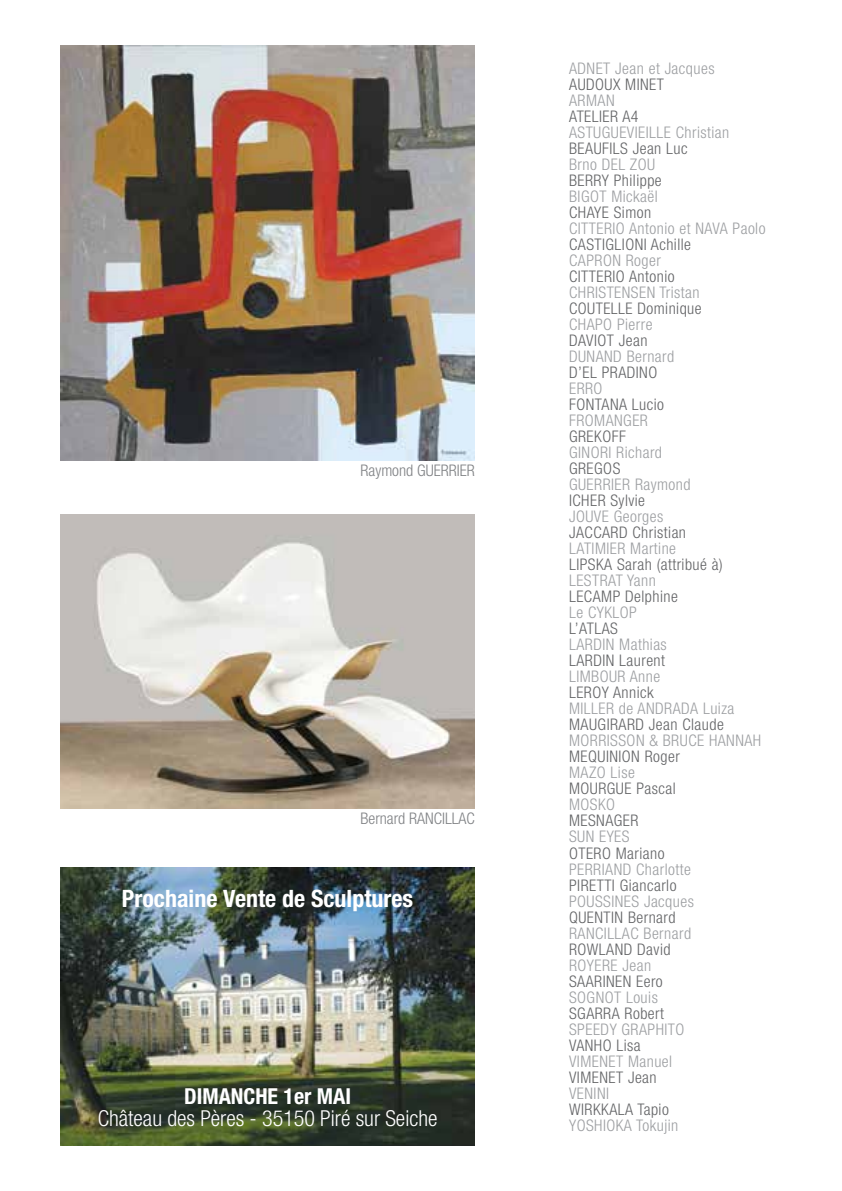
<style>
.page{position:relative;width:842px;height:1191px;background:#fff}
.page>*{position:absolute;margin:0;border:0;box-sizing:border-box;transform-origin:0 0}
.t1{font:700 condensed 24px "Helvetica Neue LT Std";color:#fff}
.t2{font:300 condensed 22px "Helvetica Neue LT Std";color:#fff}
.t3{font:700 condensed 22px "Helvetica Neue LT Std";color:#fff}
.t4{font:300 condensed 16px "Helvetica Neue LT Std";letter-spacing:.03em;color:#9d9fa2}
.t5{font:300 condensed 16px "Helvetica Neue LT Std";letter-spacing:.03em;color:#636466}
.t6{font:300 condensed 16px "Helvetica Neue LT Std";color:#808285}
</style>
<div class="page">
<img style="left:60px;top:515px;width:415px;height:293px">
<img style="left:60px;top:46px;width:415px;height:414px">
<img style="left:60px;top:868px;width:415px;height:277px">
<p class="t6" style="left:361px;top:461px;width:116px">Raymond GUERRIER</p>
<p class="t6" style="left:361px;top:809px;width:116px">Bernard RANCILLAC</p>
<h1 class="t1" style="left:122px;top:884px;width:293px">Prochaine Vente de Sculptures</h1>
<h2 class="t3" style="left:184px;top:1083px;width:168px">DIMANCHE 1er MAI</h2>
<h2 class="t2" style="left:98px;top:1105px;width:341px">Château des Pères - 35150 Piré sur Seiche</h2>
<p class="t4" style="left:569px;top:59px;width:147px">ADNET Jean et Jacques</p>
<p class="t5" style="left:569px;top:75px;width:96px">AUDOUX MINET</p>
<p class="t4" style="left:569px;top:91px;width:47px">ARMAN</p>
<p class="t5" style="left:569px;top:107px;width:71px">ATELIER A4</p>
<p class="t4" style="left:569px;top:123px;width:162px">ASTUGUEVIEILLE Christian</p>
<p class="t5" style="left:569px;top:139px;width:120px">BEAUFILS Jean Luc</p>
<p class="t4" style="left:569px;top:155px;width:88px">Brno DEL ZOU</p>
<p class="t5" style="left:569px;top:171px;width:94px">BERRY Philippe</p>
<p class="t4" style="left:569px;top:187px;width:90px">BIGOT Mickaël</p>
<p class="t5" style="left:569px;top:203px;width:84px">CHAYE Simon</p>
<p class="t4" style="left:569px;top:219px;width:198px">CITTERIO Antonio et NAVA Paolo</p>
<p class="t5" style="left:569px;top:235px;width:123px">CASTIGLIONI Achille</p>
<p class="t4" style="left:569px;top:251px;width:93px">CAPRON Roger</p>
<p class="t5" style="left:569px;top:267px;width:107px">CITTERIO Antonio</p>
<p class="t4" style="left:569px;top:283px;width:132px">CHRISTENSEN Tristan</p>
<p class="t5" style="left:569px;top:299px;width:134px">COUTELLE Dominique</p>
<p class="t4" style="left:569px;top:315px;width:85px">CHAPO Pierre</p>
<p class="t5" style="left:569px;top:331px;width:80px">DAVIOT Jean</p>
<p class="t4" style="left:569px;top:347px;width:107px">DUNAND Bernard</p>
<p class="t5" style="left:569px;top:363px;width:90px">D’EL PRADINO</p>
<p class="t4" style="left:569px;top:379px;width:35px">ERRO</p>
<p class="t5" style="left:569px;top:395px;width:96px">FONTANA Lucio</p>
<p class="t4" style="left:569px;top:411px;width:80px">FROMANGER</p>
<p class="t5" style="left:569px;top:427px;width:58px">GREKOFF</p>
<p class="t4" style="left:569px;top:443px;width:94px">GINORI Richard</p>
<p class="t5" style="left:569px;top:459px;width:53px">GREGOS</p>
<p class="t4" style="left:569px;top:475px;width:123px">GUERRIER Raymond</p>
<p class="t5" style="left:569px;top:491px;width:77px">ICHER Sylvie</p>
<p class="t4" style="left:569px;top:507px;width:96px">JOUVE Georges</p>
<p class="t5" style="left:569px;top:523px;width:118px">JACCARD Christian</p>
<p class="t4" style="left:569px;top:539px;width:109px">LATIMIER Martine</p>
<p class="t5" style="left:569px;top:555px;width:155px">LIPSKA Sarah (attribué à)</p>
<p class="t4" style="left:569px;top:571px;width:88px">LESTRAT Yann</p>
<p class="t5" style="left:569px;top:587px;width:110px">LECAMP Delphine</p>
<p class="t4" style="left:569px;top:603px;width:69px">Le CYKLOP</p>
<p class="t5" style="left:569px;top:619px;width:50px">L’ATLAS</p>
<p class="t4" style="left:569px;top:635px;width:99px">LARDIN Mathias</p>
<p class="t5" style="left:569px;top:651px;width:97px">LARDIN Laurent</p>
<p class="t4" style="left:569px;top:667px;width:93px">LIMBOUR Anne</p>
<p class="t5" style="left:569px;top:683px;width:86px">LEROY Annick</p>
<p class="t4" style="left:569px;top:699px;width:167px">MILLER de ANDRADA Luiza</p>
<p class="t5" style="left:569px;top:715px;width:156px">MAUGIRARD Jean Claude</p>
<p class="t4" style="left:569px;top:731px;width:194px">MORRISSON &amp; BRUCE HANNAH</p>
<p class="t5" style="left:569px;top:747px;width:112px">MEQUINION Roger</p>
<p class="t4" style="left:569px;top:763px;width:67px">MAZO Lise</p>
<p class="t5" style="left:569px;top:779px;width:108px">MOURGUE Pascal</p>
<p class="t4" style="left:569px;top:795px;width:48px">MOSKO</p>
<p class="t5" style="left:569px;top:811px;width:71px">MESNAGER</p>
<p class="t4" style="left:569px;top:827px;width:62px">SUN EYES</p>
<p class="t5" style="left:569px;top:843px;width:97px">OTERO Mariano</p>
<p class="t4" style="left:569px;top:859px;width:123px">PERRIAND Charlotte</p>
<p class="t5" style="left:569px;top:875px;width:109px">PIRETTI Giancarlo</p>
<p class="t4" style="left:569px;top:891px;width:126px">POUSSINES Jacques</p>
<p class="t5" style="left:569px;top:907px;width:108px">QUENTIN Bernard</p>
<p class="t4" style="left:569px;top:923px;width:124px">RANCILLAC Bernard</p>
<p class="t5" style="left:569px;top:939px;width:103px">ROWLAND David</p>
<p class="t4" style="left:569px;top:955px;width:84px">ROYERE Jean</p>
<p class="t5" style="left:569px;top:971px;width:95px">SAARINEN Eero</p>
<p class="t4" style="left:569px;top:987px;width:90px">SOGNOT Louis</p>
<p class="t5" style="left:569px;top:1003px;width:96px">SGARRA Robert</p>
<p class="t4" style="left:569px;top:1019px;width:117px">SPEEDY GRAPHITO</p>
<p class="t5" style="left:569px;top:1035px;width:73px">VANHO Lisa</p>
<p class="t4" style="left:569px;top:1051px;width:105px">VIMENET Manuel</p>
<p class="t5" style="left:569px;top:1067px;width:89px">VIMENET Jean</p>
<p class="t4" style="left:569px;top:1083px;width:41px">VENINI</p>
<p class="t5" style="left:569px;top:1099px;width:101px">WIRKKALA Tapio</p>
<p class="t4" style="left:569px;top:1115px;width:111px">YOSHIOKA Tokujin</p>
</div>
